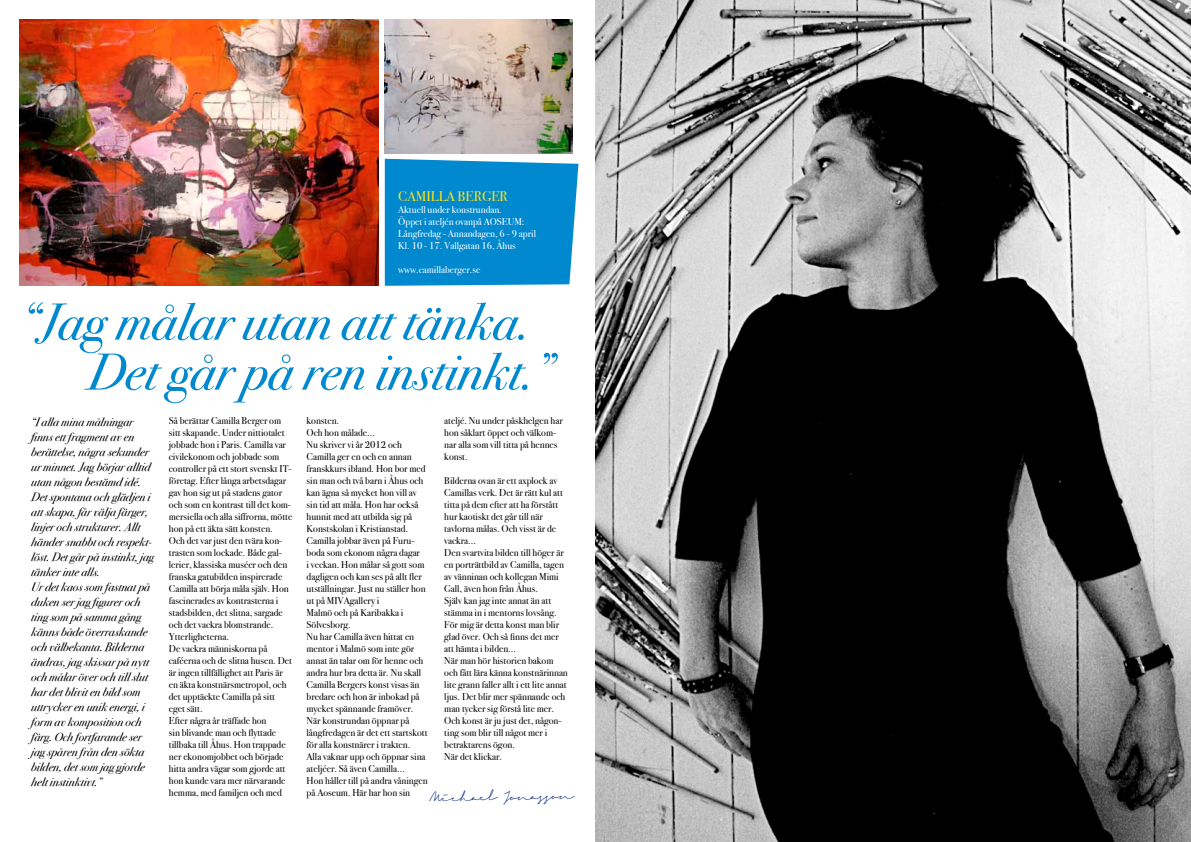
<style>
.page{position:relative;width:1191px;height:842px;background:#fff}
.page>*{position:absolute;margin:0;border:0;box-sizing:border-box;transform-origin:0 0}
.t1{font:52px/50px "Bodoni Svty Two ITCTT Book Ita";color:#0089cf}
.t2{font:14px "Bodoni Svty Two ITCTT Book";color:#ffe512}
.t3{font:12px/15px "Bodoni Svty Two ITCTT Book Ita";color:#000}
.t4{font:11px "Signerica Fat";color:#25408f}
.t5{font:10px/12px "Bodoni Svty Two ITCTT Book";color:#000}
.t6{font:10px/12px "Bodoni Svty Two ITCTT Book";color:#fff}
</style>
<div class="page">
<img style="left:385px;top:20px;width:188px;height:133px">
<img style="left:20px;top:20px;width:358px;height:266px">
<img style="left:595px;top:0;width:596px;height:842px">
<div style="left:385px;top:159px;width:193px;height:127px;background:#0089cf"></div>
<h2 class="t2" style="left:398px;top:185px;width:111px">CAMILLA BERGER</h2>
<p class="t6" style="left:398px;top:202px;width:139px">Aktuell under konstrundan.<br>Öppet i ateljén ovanpå AOSEUM:<br>Långfredag - Annandagen, 6 - 9 april<br>Kl. 10 - 17. Vallgatan 16, Åhus</p>
<p class="t6" style="left:398px;top:262px;width:84px">www.camillaberger.se</p>
<h1 class="t1" style="left:88px;top:294px;width:465px;text-indent:-68px">“Jag målar utan att tänka.<br>Det går på ren instinkt.”</h1>
<p class="t3" style="left:31px;top:414px;width:124px">“I alla mina målningar finns ett fragment av en berättelse, några sekunder ur minnet. Jag börjar alltid utan någon bestämd idé.<br>Det spontana och glädjen i att skapa, får välja färger, linjer och strukturer. Allt händer snabbt och respekt&shy;löst. Det går på instinkt, jag tänker inte alls.<br>Ur det kaos som fastnat på duken ser jag figurer och ting som på samma gång känns både överraskande och välbekanta. Bilderna ändras, jag skissar på nytt och målar över och till slut har det blivit en bild som uttrycker en unik energi, i form av komposition och färg. Och fortfarande ser jag spåren från den sökta bilden, det som jag gjorde helt instinktivt.”</p>
<p class="t5" style="left:169px;top:414px;width:125px">Så berättar Camilla Berger om sitt skapande. Under nittiotalet jobbade hon i Paris. Camilla var civilekonom och jobbade som controller på ett stort svenskt IT&shy;företag. Efter långa arbetsdagar gav hon sig ut på stadens gator och som en kontrast till det kom&shy;mersiella och alla siffrorna, mötte hon på ett äkta sätt konsten.<br>Och det var just den tvära kon&shy;trasten som lockade. Både gal&shy;lerier, klassiska muséer och den franska gatubilden inspirerade<br>Camilla att börja måla själv. Hon fascinerades av kontrasterna i stadsbilden, det slitna, sargade och det vackra blomstrande.<br>Ytterligheterna.<br>De vackra människorna på caféerna och de slitna husen. Det är ingen tillfällighet att Paris är en äkta konstnärsmetropol, och det upptäckte Camilla på sitt eget sätt.<br>Efter några år träffade hon<br>sin blivande man och flyttade tillbaka till Åhus. Hon trappade ner ekonomjobbet och började hitta andra vägar som gjorde att hon kunde vara mer närvarande hemma, med familjen och med</p>
<p class="t5" style="left:306px;top:414px;width:123px">konsten.<br>Och hon målade...<br>Nu skriver vi år 2012 och<br>Camilla ger en och en annan franskkurs ibland. Hon bor med sin man och två barn i Åhus och kan ägna så mycket hon vill av sin tid att måla. Hon har också hunnit med att utbilda sig på<br>Konstskolan i Kristianstad.<br>Camilla jobbar även på Furu&shy;boda som ekonom några dagar<br>i veckan. Hon målar så gott som dagligen och kan ses på allt fler utställningar. Just nu ställer hon ut på MIVAgallery i<br>Malmö och på Karibakka i<br>Sölvesborg.<br>Nu har Camilla även hittat en mentor i Malmö som inte gör annat än talar om för henne och andra hur bra detta är. Nu skall<br>Camilla Bergers konst visas än bredare och hon är inbokad på mycket spännande framöver.<br>När konstrundan öppnar på långfredagen är det ett startskott för alla konstnärer i trakten.<br>Alla vaknar upp och öppnar sina ateljéer. Så även Camilla...<br>Hon håller till på andra våningen på Aoseum. Här har hon sin</p>
<p class="t5" style="left:444px;top:414px;width:120px">ateljé. Nu under påskhelgen har hon såklart öppet och välkom&shy;nar alla som vill titta på hennes konst.</p>
<p class="t5" style="left:444px;top:474px;width:125px">Bilderna ovan är ett axplock av<br>Camillas verk. Det är rätt kul att titta på dem efter att ha förstått hur kaotiskt det går till när tavlorna målas. Och visst är de vackra...<br>Den svartvita bilden till höger är en porträttbild av Camilla, tagen av vänninan och kollegan Mimi<br>Gall, även hon från Åhus.<br>Själv kan jag inte annat än att stämma in i mentorns lovsång.<br>För mig är detta konst man blir glad över. Och så finns det mer att hämta i bilden...<br>När man hör historien bakom och fått lära känna konstnärinnan lite grann faller allt i ett lite annat ljus. Det blir mer spännande och man tycker sig förstå lite mer.<br>Och konst är ju just det, någon&shy;ting som blir till något mer i betraktarens ögon.<br>När det klickar.</p>
<p class="t4" style="left:430px;top:791px;width:144px;rotate:-1deg">Michael Jonasson</p>
</div>
